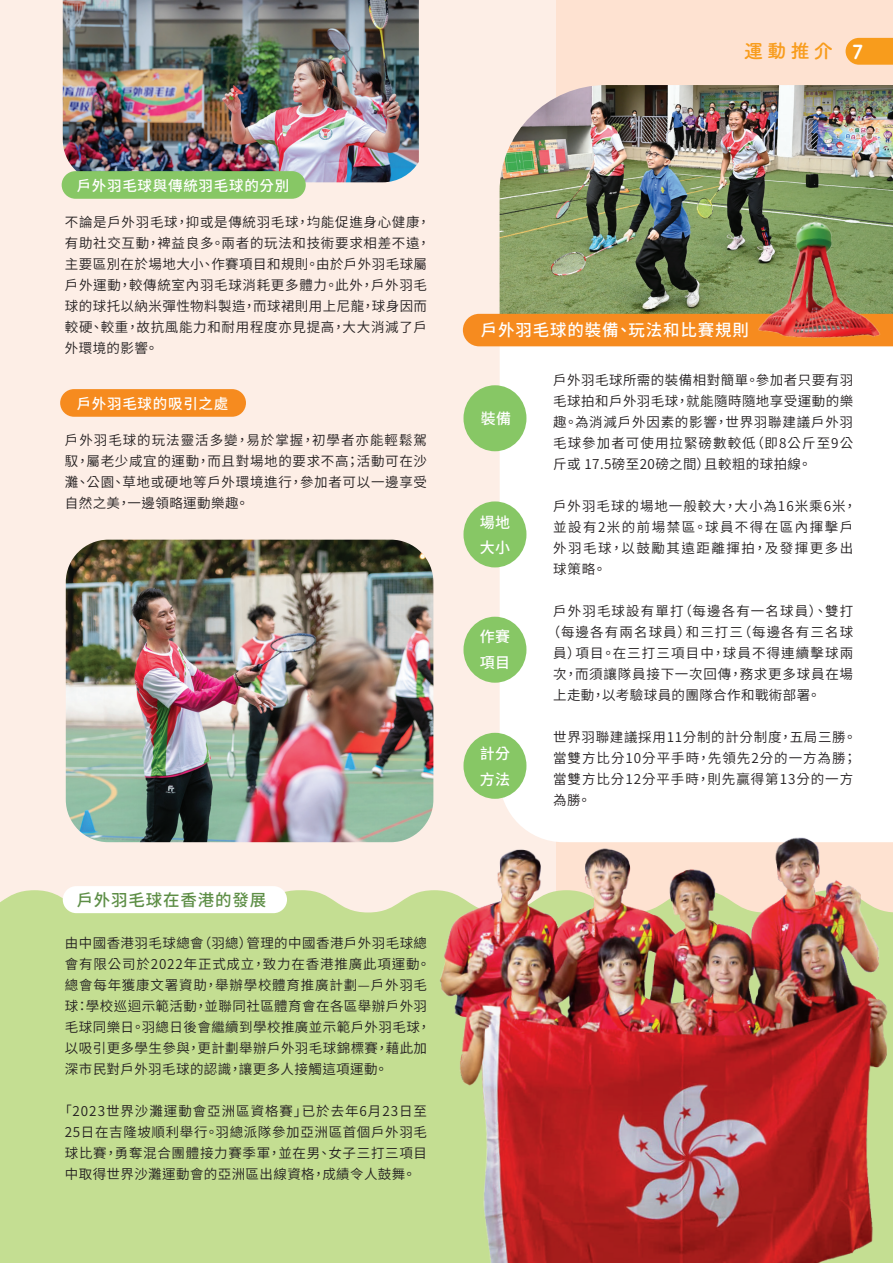
<style>
.page{position:relative;width:893px;height:1263px;background:#fdeee6}
.page>*{position:absolute;margin:0;border:0;box-sizing:border-box;transform-origin:0 0}
.t1{font:19.5px "Tsuku B Rd Gothic Std B";color:#f89c1c}
.t2{font:500 16.5px "Noto Sans CJ Ktc";letter-spacing:.05em;color:#fff}
.t3{font:500 16.5px "Noto Sans CJ Ktc";letter-spacing:.05em;color:#5d8e46}
.t4{font:500 15px/25.5px "Noto Sans CJ Ktc";letter-spacing:.02em;color:#fff}
.t5{font:500 14.55px "Noto Sans CJ Ktc";letter-spacing:.05em;color:#fff}
.t6{font:600 13.5px/21px "Noto Sans CJ Ktc";letter-spacing:.05em;color:#231f20;text-align:justify}
.t7{font:600 13.5px/21px "Noto Sans CJ Ktc";letter-spacing:.03em;color:#231f20}
.t8{font:600 13.5px/21px "Noto Sans CJ Ktc";letter-spacing:.07em;color:#231f20}
.t9{font:600 13.5px/21px "Noto Sans CJ Ktc";letter-spacing:.11em;color:#231f20}
.t10{font:600 13.5px "Noto Sans CJ Ktc";letter-spacing:.08em;color:#231f20}
.s1{font-family:"New Atten Round";font-weight:700;font-size:21px;color:#fff}
</style>
<div class="page">
<div style="left:556px;top:0;width:337px;height:996px;background:#fee2d1"></div>
<div style="left:0;top:890px;width:379px;height:373px;background:#c4de92"></div>
<img style="left:500px;top:85px;width:393px;height:229px">
<img style="left:66px;top:540px;width:367px;height:302px">
<div style="left:60px;top:389px;width:186px;height:28px;background:#f68b1f;border-radius:14px"></div>
<img style="left:63px;top:0;width:356px;height:182px">
<div style="left:500px;top:346px;width:393px;height:462px;background:#fff"></div>
<div style="left:463px;top:314px;width:290px;height:32px;background:#f68b1f"></div>
<div style="left:62px;top:171px;width:244px;height:28px;background:#87c765;border-radius:14px"></div>
<div style="left:463px;top:385px;width:63px;height:66px;background:#87c765;border-radius:50%"></div>
<div style="left:463px;top:501px;width:63px;height:66px;background:#87c765;border-radius:50%"></div>
<div style="left:463px;top:617px;width:63px;height:66px;background:#87c765;border-radius:50%"></div>
<div style="left:463px;top:733px;width:63px;height:66px;background:#87c765;border-radius:50%"></div>
<img style="left:753px;top:211px;width:140px;height:148px">
<img style="left:379px;top:808px;width:514px;height:455px">
<div style="left:63px;top:886px;width:224px;height:27px;background:#fff;border-radius:14px"></div>
<svg style="left:846px;top:38px;width:47px;height:27px"></svg>
<p class="t5" style="left:77px;top:177px;width:214px">戶外羽毛球與傳統羽毛球的分別</p>
<p class="t6" style="left:65px;top:212px;width:367px;text-align:left">不論是戶外羽毛球，抑或是傳統羽毛球，均能促進身心健康，有助社交互動，裨益良多。兩者的玩法和技術要求相差不遠，主要區別在於場地大小、作賽項目和規則。由於戶外羽毛球屬戶外運動，較傳統室內羽毛球消耗更多體力。此外，戶外羽毛球的球托以納米彈性物料製造，而球裙則用上尼龍，球身因而較硬、較重，故抗風能力和耐用程度亦見提高，大大消減了戶外環境的影響。</p>
<p class="t5" style="left:77px;top:395px;width:153px">戶外羽毛球的吸引之處</p>
<p class="t6" style="left:65px;top:430px;width:364px">戶外羽毛球的玩法靈活多變，易於掌握，初學者亦能輕鬆駕馭，屬老少咸宜的運動，而且對場地的要求不高；活動可在沙灘、公園、草地或硬地等戶外環境進行，參加者可以一邊享受自然之美，一邊領略運動樂趣。</p>
<p class="t3" style="left:77px;top:891px;width:191px">戶外羽毛球在香港的發展</p>
<p class="t7" style="left:65px;top:932px;width:367px">由中國香港羽毛球總會（羽總）管理的中國香港戶外羽毛球總會有限公司於2022年正式成立，致力在香港推廣此項運動。總會每年獲康文署資助，舉辦學校體育推廣計劃—戶外羽毛球：學校巡迴示範活動，並聯同社區體育會在各區舉辦戶外羽毛球同樂日。羽總日後會繼續到學校推廣並示範戶外羽毛球，以吸引更多學生參與，更計劃舉辦戶外羽毛球錦標賽，藉此加深市民對戶外羽毛球的認識，讓更多人接觸這項運動。</p>
<p class="t6" style="left:58px;top:1100px;width:370px;text-align:center">「2023世界沙灘運動會亞洲區資格賽」已於去年6月23日至<br>25日在吉隆坡順利舉行。羽總派隊參加亞洲區首個戶外羽毛球比賽，勇奪混合團體接力賽季軍，並在男、女子三打三項目中取得世界沙灘運動會的亞洲區出線資格，成績令人鼓舞。</p>
<h1 class="t1" style="left:744px;top:36px;width:121px">運動推介 <span class="s1">7</span></h1>
<p class="t2" style="left:481px;top:321px;width:270px">戶外羽毛球的裝備、玩法和比賽規則</p>
<p class="t6" style="left:553px;top:369px;width:302px">戶外羽毛球所需的裝備相對簡單。參加者只要有羽毛球拍和戶外羽毛球，就能隨時隨地享受運動的樂趣。為消減戶外因素的影響，世界羽聯建議戶外羽毛球參加者可使用拉緊磅數較低（即8公斤至9公斤或 17.5磅至20磅之間）且較粗的球拍線。</p>
<p class="t9" style="left:553px;top:495px;width:305px">戶外羽毛球的場地一般較大，大小為16米乘6米，並設有2米的前場禁區。球員不得在區內揮擊戶外羽毛球，以鼓勵其遠距離揮拍，及發揮更多出球策略。</p>
<p class="t10" style="left:553px;top:603px;width:302px">戶外羽毛球設有單打（每邊各有一名球員）、雙打</p>
<p class="t10" style="left:547px;top:624px;width:308px">（每邊各有兩名球員）和三打三（每邊各有三名球</p>
<p class="t10" style="left:553px;top:645px;width:302px">員）項目。在三打三項目中，球員不得連續擊球兩</p>
<p class="t6" style="left:553px;top:663px;width:301px">次，而須讓隊員接下一次回傳，務求更多球員在場</p>
<p class="t7" style="left:553px;top:685px;width:269px">上走動，以考驗球員的團隊合作和戰術部署。</p>
<p class="t8" style="left:553px;top:727px;width:305px">世界羽聯建議採用11分制的計分制度，五局三勝。當雙方比分10分平手時，先領先2分的一方為勝；當雙方比分12分平手時，則先贏得第13分的一方為勝。</p>
<p class="t4" style="left:481px;top:406px;width:32px">裝備</p>
<p class="t4" style="left:480px;top:510px;width:32px">場地大小</p>
<p class="t4" style="left:480px;top:624px;width:32px">作賽項目</p>
<p class="t4" style="left:480px;top:741px;width:32px">計分方法</p>
</div>
